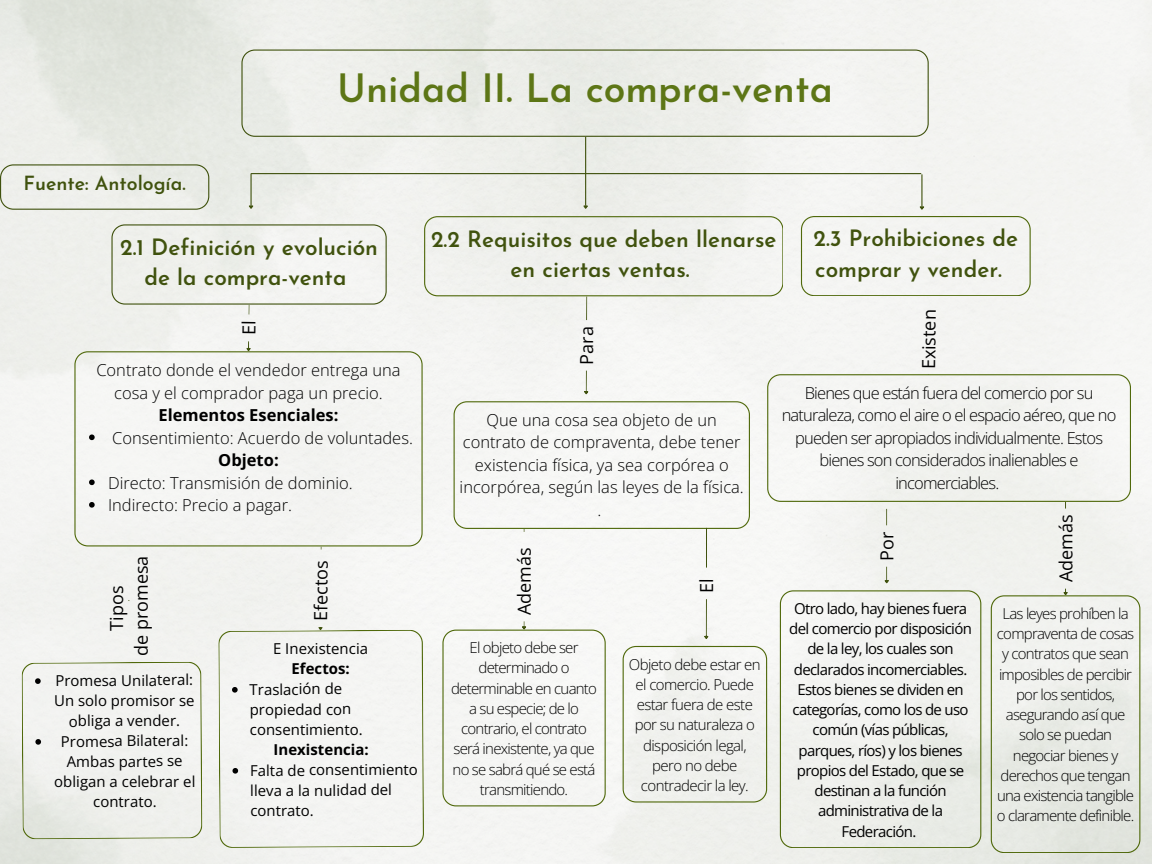
<style>
.page{position:relative;width:1152px;height:864px;background:#fff}
.page>*{position:absolute;margin:0;border:0;box-sizing:border-box;transform-origin:0 0}
.t1{font:600 39px "Josefin Sans";color:#5d7616}
.t2{font:600 22.5px/30.3px "Josefin Sans";color:#40520e;text-align:center}
.t3{font:600 19.5px "Josefin Sans";color:#40520e}
.t4{font:18px/24.8px "Open Sans";color:#000;text-align:center}
.t5{font:300 16.5px/22.5px "Open Sans";color:#000;text-align:center}
.t6{font:300 16.5px/22.5px "Open Sans";letter-spacing:-.05em;color:#000;text-align:center}
.t7{font:700 16.5px "Open Sans";color:#000}
.t8{font:300 15px/20.2px "Open Sans";letter-spacing:-.05em;color:#000;text-align:center}
.t9{font:15px/20.2px "Open Sans";letter-spacing:-.045em;color:#000;text-align:center}
.t10{font:15px/20.2px "Open Sans";letter-spacing:-.005em;color:#000}
.t11{font:700 15px "Open Sans";letter-spacing:-.01em;color:#000}
</style>
<div class="page">
<img style="left:0;top:0;width:1152px;height:864px">
<hr style="left:251px;top:173px;width:670px;height:1px;background:#40520e">
<hr style="left:585px;top:137px;width:1px;height:69px;background:#40520e">
<svg style="left:582px;top:204px;width:8px;height:6px"></svg>
<hr style="left:250px;top:173px;width:2px;height:33px;background:#40520e">
<svg style="left:248px;top:204px;width:7px;height:6px"></svg>
<hr style="left:921px;top:174px;width:2px;height:33px;background:#40520e">
<svg style="left:241px;top:50px;width:688px;height:87px"></svg>
<div style="left:801px;top:205px;width:229px;height:91px;background:#f4f4f2"></div>
<div style="left:74px;top:351px;width:349px;height:195px;background:#f4f4f3"></div>
<svg style="left:89px;top:435px;width:6px;height:5px"></svg>
<svg style="left:89px;top:480px;width:6px;height:5px"></svg>
<svg style="left:89px;top:502px;width:6px;height:6px"></svg>
<div style="left:454px;top:401px;width:295px;height:128px;background:#f7f7f6"></div>
<div style="left:767px;top:374px;width:364px;height:128px;background:#f3f3f1"></div>
<svg style="left:318px;top:546px;width:5px;height:84px"></svg>
<div style="left:218px;top:630px;width:206px;height:218px;background:#f4f4f3"></div>
<svg style="left:232px;top:687px;width:6px;height:6px"></svg>
<svg style="left:232px;top:768px;width:6px;height:6px"></svg>
<div style="left:424px;top:216px;width:359px;height:178px;background:#f3f3f1"></div>
<hr style="left:524px;top:529px;width:1px;height:97px;background:#40520e">
<div style="left:442px;top:625px;width:164px;height:181px;background:#f6f6f4"></div>
<hr style="left:706px;top:528px;width:1px;height:108px;background:#40520e">
<svg style="left:704px;top:635px;width:5px;height:4px"></svg>
<div style="left:623px;top:646px;width:144px;height:156px;background:#f0f1ee"></div>
<hr style="left:886px;top:509px;width:1px;height:71px;background:#40520e">
<svg style="left:884px;top:579px;width:5px;height:4px"></svg>
<svg style="left:780px;top:590px;width:201px;height:258px"></svg>
<hr style="left:1065px;top:502px;width:1px;height:90px;background:#40520e">
<svg style="left:991px;top:591px;width:149px;height:262px"></svg>
<svg style="left:0;top:164px;width:209px;height:45px;background:#e5e7e0"></svg>
<svg style="left:22px;top:662px;width:180px;height:177px"></svg>
<div style="left:111px;top:224px;width:276px;height:127px;background:#f2f3f0"></div>
<p class="t3" style="left:24px;top:176px;width:164px">Fuente: Antología.</p>
<h3 class="t1" style="left:337px;top:73px;width:497px">Unidad II. La compra-venta</h3>
<h1 class="t2" style="left:120px;top:234px;width:259px">2.1 Definición y evolución de la compra-venta</h1>
<p class="t2" style="left:431px;top:226px;width:347px">2.2 Requisitos que deben llenarse en ciertas ventas.</p>
<p class="t2" style="left:813px;top:226px;width:206px;text-align:left">2.3 Prohibiciones de comprar y vender.</p>
<p class="t5" style="left:96px;top:358px;width:306px">Contrato donde el vendedor entrega una cosa y el comprador paga un precio.</p>
<p class="t7" style="left:159px;top:403px;width:181px">Elementos Esenciales:</p>
<h2 class="t5" style="left:112px;top:426px;width:302px">Consentimiento: Acuerdo de voluntades.</h2>
<p class="t7" style="left:218px;top:448px;width:62px">Objeto:</p>
<p class="t5" style="left:108px;top:471px;width:246px">Directo: Transmisión de dominio.</p>
<p class="t5" style="left:108px;top:493px;width:185px">Indirecto: Precio a pagar.</p>
<p class="t4" style="left:104px;top:656px;width:102px;rotate:-90deg">Tipos<br>de promesa</p>
<p class="t4" style="left:308px;top:621px;width:62px;rotate:-90deg">Efectos</p>
<p class="t10" style="left:273px;top:638px;width:97px">E Inexistencia</p>
<p class="t11" style="left:292px;top:658px;width:60px">Efectos:</p>
<p class="t10" style="left:250px;top:679px;width:115px">Traslación de propiedad con consentimiento.</p>
<p class="t11" style="left:274px;top:739px;width:97px">Inexistencia:</p>
<p class="t10" style="left:250px;top:759px;width:169px">Falta de consentimiento lleva a la nulidad del contrato.</p>
<p class="t10" style="left:54px;top:670px;width:142px;text-align:center">Promesa Unilateral:<br>Un solo promisor se obliga a vender.</p>
<h2 class="t10" style="left:54px;top:730px;width:143px;text-align:center">Promesa Bilateral:<br>Ambas partes se obligan a celebrar el contrato.</h2>
<p class="t4" style="left:574px;top:365px;width:40px;rotate:-90deg">Para</p>
<h4 class="t5" style="left:460px;top:408px;width:286px">Que una cosa sea objeto de un contrato de compraventa, debe tener existencia física, ya sea corpórea o incorpórea, según las leyes de la física. .</h4>
<p class="t4" style="left:511px;top:615px;width:69px;rotate:-90deg">Además</p>
<p class="t8" style="left:451px;top:637px;width:147px">El objeto debe ser determinado o determinable en cuanto a su especie; de lo contrario, el contrato será inexistente, ya que no se sabrá qué se está transmitiendo.</p>
<p class="t4" style="left:694px;top:593px;width:16px;rotate:-90deg">El</p>
<h4 class="t8" style="left:629px;top:654px;width:133px">Objeto debe estar en el comercio. Puede estar fuera de este por su naturaleza o disposición legal, pero no debe contradecir la ley.</h4>
<p class="t4" style="left:916px;top:369px;width:62px;rotate:-90deg">Existen</p>
<p class="t6" style="left:782px;top:381px;width:336px">Bienes que están fuera del comercio por su naturaleza, como el aire o el espacio aéreo, que no pueden ser apropiados individualmente. Estos bienes son considerados inalienables e incomerciables.</p>
<p class="t4" style="left:874px;top:561px;width:30px;rotate:-90deg">Por</p>
<p class="t9" style="left:789px;top:598px;width:184px">Otro lado, hay bienes fuera del comercio por disposición de la ley, los cuales son declarados incomerciables.<br>Estos bienes se dividen en categorías, como los de uso común (vías públicas, parques, ríos) y los bienes propios del Estado, que se destinan a la función administrativa de la<br>Federación.</p>
<p class="t4" style="left:1053px;top:582px;width:69px;rotate:-90deg">Además</p>
<p class="t8" style="left:997px;top:603px;width:139px">Las leyes prohíben la compraventa de cosas y contratos que sean imposibles de percibir por los sentidos, asegurando así que solo se puedan negociar bienes y derechos que tengan una existencia tangible o claramente definible.</p>
</div>
